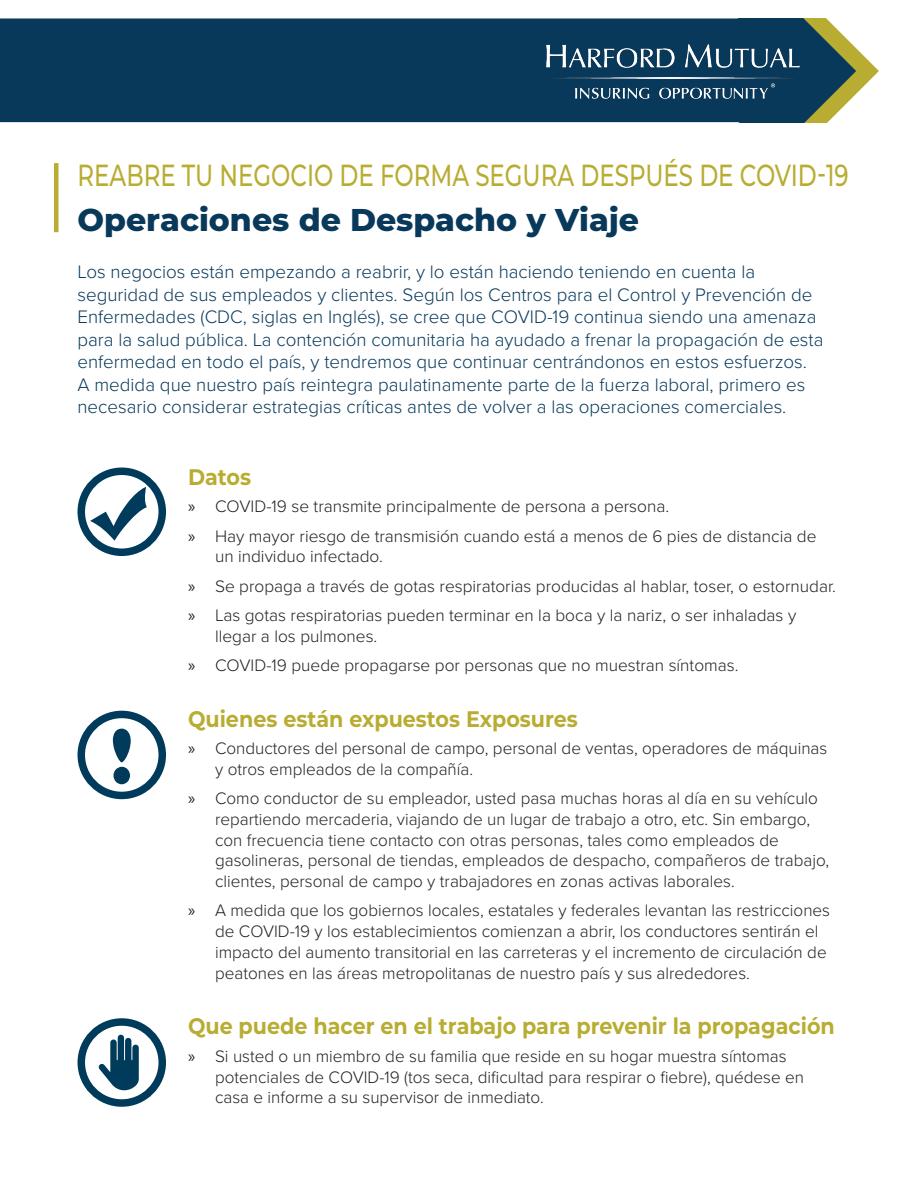
<style>
.page{position:relative;width:918px;height:1188px;background:#fff}
.page>*{position:absolute;margin:0;border:0;box-sizing:border-box;transform-origin:0 0}
.t1{font:900 82.65px "Cooper";color:#003b5c;scale:.94 1}
.t2{font:800 31.5px "Montserrat";color:#08395b}
.t3{font:500 30.45px "Montserrat";color:#b8ad32;scale:.75 1}
.Section{font:700 22.5px "Montserrat";color:#b8ad32;scale:.92 1}
.Intro{font:300 18.75px/22.5px "Proxima Nova";color:#08395b}
.t4{font:300 17.25px/20.7px "Proxima Nova";color:#231f20}
.s1{font-family:"Myriad Pro";font-weight:400}
</style>
<div class="page">
<svg style="left:0;top:18px;width:879px;height:104px;background:#174460"></svg>
<img style="left:543px;top:43px;width:258px;height:57px">
<hr style="left:54px;top:163px;width:4px;height:69px;background:#b8ad32">
<div style="left:78px;top:711px;width:88px;height:88px;border:8px solid #003b5c;border-radius:50%"></div>
<svg style="left:90px;top:487px;width:57px;height:54px"></svg>
<div style="left:78px;top:468px;width:88px;height:88px;border:8px solid #003b5c;border-radius:50%"></div>
<div style="left:78px;top:1018px;width:88px;height:89px;border:8px solid #003b5c;border-radius:50%"></div>
<svg style="left:98px;top:1034px;width:41px;height:58px"></svg>
<p class="t3" style="left:78px;top:154px;width:1030px">REABRE TU NEGOCIO DE FORMA SEGURA DESPUÉS DE COVID-19</p>
<p class="t2" style="left:78px;top:197px;width:563px">Operaciones de Despacho y Viaje</p>
<p class="Intro" style="left:78px;top:260px;width:748px">Los negocios están empezando a reabrir, y lo están haciendo teniendo en cuenta la seguridad de sus empleados y clientes. Según los Centros para el Control y Prevención de Enfermedades (CDC, siglas en Inglés), se cree que COVID-19 continua siendo una amenaza para la salud pública. La contención comunitaria ha ayudado a frenar la propagación de esta enfermedad en todo el país, y tendremos que continuar centrándonos en estos esfuerzos.<br>A medida que nuestro país reintegra paulatinamente parte de la fuerza laboral, primero es necesario considerar estrategias críticas antes de volver a las operaciones comerciales.</p>
<h1 class="t1" style="left:110px;top:707px;width:27px">!</h1>
<p class="Section" style="left:188px;top:461px;width:70px">Datos</p>
<p class="t4" style="left:188px;top:495px;width:483px"><span class="s1">»</span> COVID-19 se transmite principalmente de persona a persona.</p>
<p class="t4" style="left:215px;top:524px;width:603px;text-indent:-27px"><span class="s1">»</span> Hay mayor riesgo de transmisión cuando está a menos de 6 pies de distancia de un individuo infectado.</p>
<p class="t4" style="left:188px;top:575px;width:649px"><span class="s1">»</span> Se propaga a través de gotas respiratorias producidas al hablar, toser, o estornudar.</p>
<p class="t4" style="left:215px;top:604px;width:583px;text-indent:-27px"><span class="s1">»</span> Las gotas respiratorias pueden terminar en la boca y la nariz, o ser inhaladas y llegar a los pulmones.</p>
<p class="t4" style="left:188px;top:654px;width:552px"><span class="s1">»</span> COVID-19 puede propagarse por personas que no muestran síntomas.</p>
<p class="Section" style="left:188px;top:703px;width:425px">Quienes están expuestos Exposures</p>
<p class="t4" style="left:215px;top:737px;width:614px;text-indent:-27px"><span class="s1">»</span> Conductores del personal de campo, personal de ventas, operadores de máquinas y otros empleados de la compañía.</p>
<p class="t4" style="left:215px;top:787px;width:616px;text-indent:-27px"><span class="s1">»</span> Como conductor de su empleador, usted pasa muchas horas al día en su vehículo repartiendo mercaderia, viajando de un lugar de trabajo a otro, etc. Sin embargo, con frecuencia tiene contacto con otras personas, tales como empleados de gasolineras, personal de tiendas, empleados de despacho, compañeros de trabajo, clientes, personal de campo y trabajadores en zonas activas laborales.</p>
<p class="t4" style="left:215px;top:899px;width:617px;text-indent:-27px"><span class="s1">»</span> A medida que los gobiernos locales, estatales y federales levantan las restricciones de COVID-19 y los establecimientos comienzan a abrir, los conductores sentirán el impacto del aumento transitorial en las carreteras y el incremento de circulación de peatones en las áreas metropolitanas de nuestro país y sus alrededores.</p>
<p class="Section" style="left:188px;top:1010px;width:705px">Que puede hacer en el trabajo para prevenir la propagación</p>
<p class="t4" style="left:215px;top:1045px;width:591px;text-indent:-27px"><span class="s1">»</span> Si usted o un miembro de su familia que reside en su hogar muestra síntomas potenciales de COVID-19 (tos seca, dificultad para respirar o fiebre), quédese en casa e informe a su supervisor de inmediato.</p>
</div>
